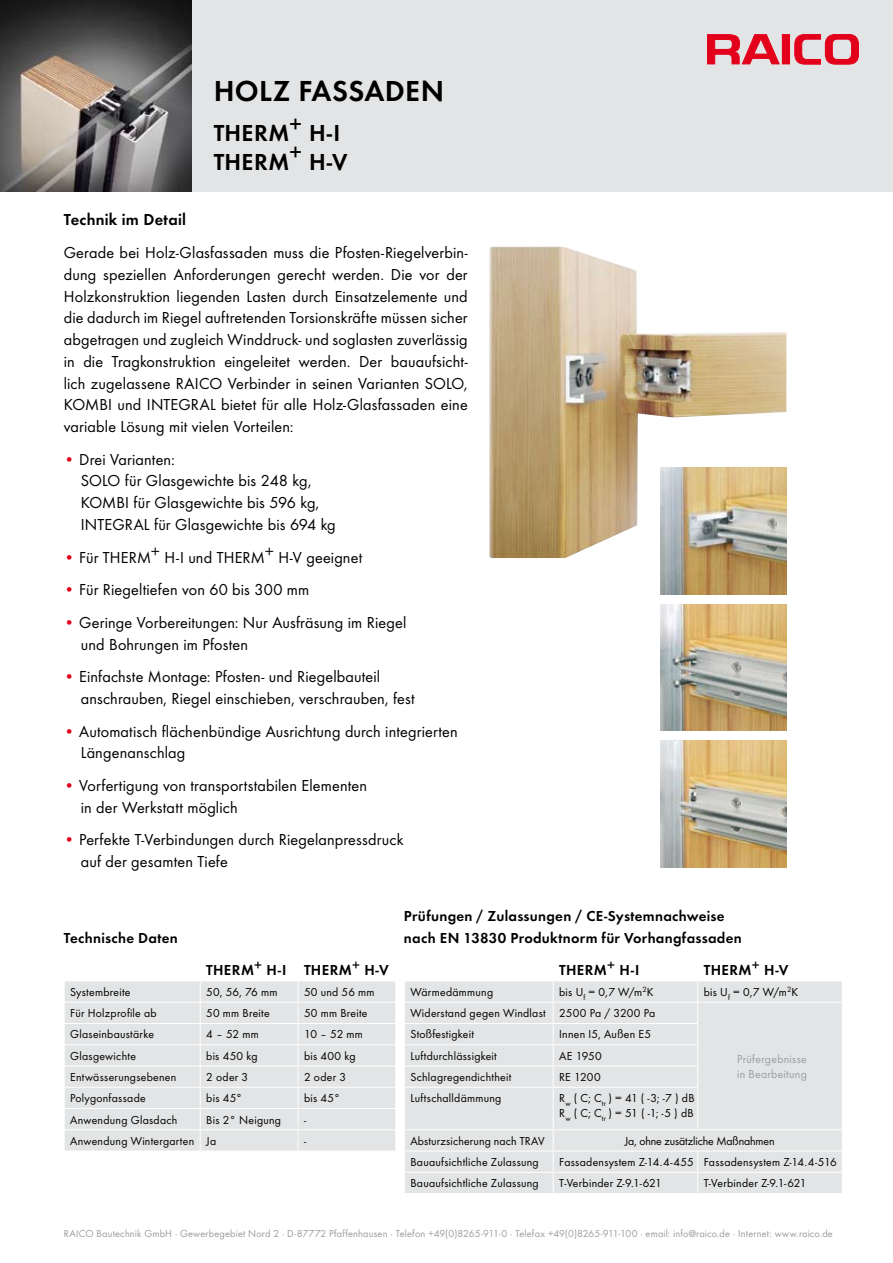
<style>
.page{position:relative;width:893px;height:1263px;background:#fff}
.page>*{position:absolute;margin:0;border:0;box-sizing:border-box;transform-origin:0 0}
.t1{font:30px "Futura Dem";letter-spacing:.015em;color:#000}
.t2{font:24px/28.8px "Futura Dem";letter-spacing:.02em;color:#000}
.t3{font:16.5px/21.8px "Futura Boo";letter-spacing:.01em;color:#000}
.t4{font:16.5px "Futura Dem";letter-spacing:.015em;color:#000}
.t5{font:15px/21.8px "Futura Dem";letter-spacing:.02em;color:#000}
.t6{font:12px/14.4px "Futura Boo";letter-spacing:.02em;color:#000}
.t7{font:12px/14.4px "Futura Boo";letter-spacing:.025em;color:#9c9d9f}
.t8{font:12px "Futura Boo";letter-spacing:-.005em;color:#000}
.t9{font:10.5px "Futura Boo";letter-spacing:.015em;color:#9c9d9f}
.s1{color:#e2001a}
</style>
<div class="page">
<div style="left:65px;top:981px;width:330px;height:170px;background:#e3e4e5"></div>
<hr style="left:64px;top:1002px;width:136px;height:1px;background:#fff">
<hr style="left:200px;top:1002px;width:98px;height:1px;background:#fff">
<hr style="left:298px;top:1002px;width:98px;height:1px;background:#fff">
<hr style="left:64px;top:1023px;width:136px;height:1px;background:#fff">
<hr style="left:200px;top:1023px;width:98px;height:1px;background:#fff">
<hr style="left:298px;top:1023px;width:98px;height:1px;background:#fff">
<hr style="left:64px;top:1044px;width:136px;height:1px;background:#fff">
<hr style="left:200px;top:1044px;width:98px;height:1px;background:#fff">
<hr style="left:298px;top:1044px;width:98px;height:1px;background:#fff">
<hr style="left:64px;top:1065px;width:136px;height:1px;background:#fff">
<hr style="left:200px;top:1065px;width:98px;height:1px;background:#fff">
<hr style="left:298px;top:1065px;width:98px;height:1px;background:#fff">
<hr style="left:64px;top:1087px;width:136px;height:1px;background:#fff">
<hr style="left:200px;top:1087px;width:98px;height:1px;background:#fff">
<hr style="left:298px;top:1087px;width:98px;height:1px;background:#fff">
<hr style="left:64px;top:1108px;width:136px;height:1px;background:#fff">
<hr style="left:200px;top:1108px;width:98px;height:1px;background:#fff">
<hr style="left:298px;top:1108px;width:98px;height:1px;background:#fff">
<hr style="left:64px;top:1129px;width:136px;height:1px;background:#fff">
<hr style="left:200px;top:1129px;width:98px;height:1px;background:#fff">
<svg style="left:200px;top:981px;width:1px;height:170px"></svg>
<hr style="left:298px;top:1129px;width:98px;height:1px;background:#fff">
<svg style="left:298px;top:981px;width:1px;height:170px"></svg>
<div style="left:405px;top:981px;width:437px;height:212px;background:#e3e4e5"></div>
<hr style="left:404px;top:1002px;width:149px;height:1px;background:#fff">
<hr style="left:553px;top:1002px;width:145px;height:1px;background:#fff">
<hr style="left:698px;top:1002px;width:145px;height:1px;background:#fff">
<hr style="left:404px;top:1023px;width:149px;height:1px;background:#fff">
<hr style="left:553px;top:1023px;width:145px;height:1px;background:#fff">
<hr style="left:404px;top:1044px;width:149px;height:1px;background:#fff">
<hr style="left:553px;top:1044px;width:145px;height:1px;background:#fff">
<hr style="left:404px;top:1065px;width:149px;height:1px;background:#fff">
<hr style="left:553px;top:1065px;width:145px;height:1px;background:#fff">
<svg style="left:553px;top:981px;width:1px;height:106px"></svg>
<svg style="left:697px;top:981px;width:1px;height:106px"></svg>
<hr style="left:404px;top:1087px;width:149px;height:1px;background:#fff">
<hr style="left:553px;top:1087px;width:145px;height:1px;background:#fff">
<hr style="left:553px;top:1088px;width:1px;height:41px;background:#fff">
<hr style="left:697px;top:1088px;width:1px;height:41px;background:#fff">
<hr style="left:404px;top:1129px;width:149px;height:1px;background:#fff">
<hr style="left:553px;top:1129px;width:145px;height:1px;background:#fff">
<hr style="left:698px;top:1129px;width:145px;height:1px;background:#fff">
<hr style="left:404px;top:1151px;width:149px;height:1px;background:#fff">
<hr style="left:553px;top:1151px;width:145px;height:1px;background:#fff">
<hr style="left:698px;top:1151px;width:145px;height:1px;background:#fff">
<hr style="left:404px;top:1172px;width:149px;height:1px;background:#fff">
<hr style="left:553px;top:1172px;width:145px;height:1px;background:#fff">
<svg style="left:553px;top:1130px;width:1px;height:63px"></svg>
<hr style="left:698px;top:1172px;width:145px;height:1px;background:#fff">
<svg style="left:697px;top:1152px;width:1px;height:41px"></svg>
<div style="left:0;top:0;width:893px;height:191px;background:#e3e4e5"></div>
<svg style="left:707px;top:34px;width:152px;height:31px"></svg>
<img style="left:489px;top:247px;width:297px;height:311px">
<img style="left:660px;top:468px;width:127px;height:126px">
<img style="left:660px;top:604px;width:127px;height:127px">
<img style="left:660px;top:741px;width:127px;height:126px">
<img style="left:0;top:0;width:191px;height:191px">
<p class="t4" style="left:64px;top:210px;width:124px">Technik im Detail</p>
<h1 class="t1" style="left:214px;top:73px;width:191px">Holz fassaden</h1>
<h2 class="t2" style="left:214px;top:119px;width:135px">THERM+ H-I<br>THERM+ H-V</h2>
<p class="t3" style="left:64px;top:242px;width:405px;text-align:justify">Gerade bei Holz-Glasfassaden muss die Pfosten-Riegelverbin&shy;dung speziellen Anforderungen gerecht werden. Die vor der Holzkonstruktion liegenden Lasten durch Einsatzelemente und die dadurch im Riegel auftretenden Torsionskräfte müssen sicher abgetragen und zugleich Winddruck- und soglasten zuverlässig in die Tragkonstruktion eingeleitet werden. Der bauaufsicht&shy;lich zugelassene RAICO Verbinder in seinen Varianten SOLO, KOMBI und INTEGRAL bietet für alle Holz-Glasfassaden eine variable Lösung mit vielen Vorteilen:</p>
<p class="t3" style="left:81px;top:448px;width:256px;text-indent:-17px"><span class="s1">•</span> Drei Varianten:<br>SOLO für Glasgewichte bis 248 kg,<br>KOMBI für Glasgewichte bis 596 kg,<br>INTEGRAL für Glasgewichte bis 694 kg</p>
<p class="t3" style="left:64px;top:546px;width:300px"><span class="s1">•</span> Für THERM+ H-I und THERM+ H-V geeignet</p>
<p class="t3" style="left:64px;top:579px;width:247px"><span class="s1">•</span> Für Riegeltiefen von 60 bis 300 mm</p>
<p class="t3" style="left:81px;top:611px;width:327px;text-indent:-17px"><span class="s1">•</span> Geringe Vorbereitungen: Nur Ausfräsung im Riegel und Bohrungen im Pfosten</p>
<p class="t3" style="left:81px;top:666px;width:335px;text-indent:-17px"><span class="s1">•</span> Einfachste Montage: Pfosten- und Riegelbauteil anschrauben, Riegel einschieben, verschrauben, fest</p>
<p class="t3" style="left:81px;top:720px;width:378px;text-indent:-17px"><span class="s1">•</span> Automatisch flächenbündige Ausrichtung durch integrierten<br>Längenanschlag</p>
<p class="t3" style="left:81px;top:774px;width:288px;text-indent:-17px"><span class="s1">•</span> Vorfertigung von transportstabilen Elementen in der Werkstatt möglich</p>
<p class="t3" style="left:81px;top:829px;width:324px;text-indent:-17px"><span class="s1">•</span> Perfekte T-Verbindungen durch Riegelanpressdruck auf der gesamten Tiefe</p>
<p class="t5" style="left:64px;top:927px;width:116px">Technische Daten</p>
<p class="t5" style="left:206px;top:959px;width:184px">THERM+ H-I THERM+ H-V</p>
<p class="t6" style="left:70px;top:985px;width:62px">Systembreite</p>
<p class="t6" style="left:206px;top:985px;width:73px">50, 56, 76 mm</p>
<p class="t6" style="left:304px;top:985px;width:72px">50 und 56 mm</p>
<p class="t6" style="left:70px;top:1006px;width:88px">Für Holzprofile ab</p>
<p class="t6" style="left:206px;top:1006px;width:65px">50 mm Breite</p>
<p class="t6" style="left:304px;top:1006px;width:65px">50 mm Breite</p>
<p class="t6" style="left:70px;top:1027px;width:85px">Glaseinbaustärke</p>
<p class="t6" style="left:206px;top:1027px;width:54px">4 – 52 mm</p>
<p class="t6" style="left:304px;top:1027px;width:60px">10 – 52 mm</p>
<p class="t6" style="left:70px;top:1048px;width:67px">Glasgewichte</p>
<p class="t6" style="left:206px;top:1048px;width:53px">bis 450 kg</p>
<p class="t6" style="left:304px;top:1048px;width:53px">bis 400 kg</p>
<p class="t6" style="left:70px;top:1070px;width:108px">Entwässerungsebenen</p>
<p class="t6" style="left:206px;top:1070px;width:43px">2 oder 3</p>
<p class="t6" style="left:304px;top:1070px;width:43px">2 oder 3</p>
<p class="t6" style="left:70px;top:1091px;width:77px">Polygonfassade</p>
<p class="t6" style="left:206px;top:1091px;width:38px">bis 45°</p>
<p class="t6" style="left:304px;top:1091px;width:38px">bis 45°</p>
<p class="t6" style="left:70px;top:1112px;width:109px">Anwendung Glasdach</p>
<p class="t6" style="left:206px;top:1112px;width:76px">Bis 2° Neigung</p>
<p class="t6" style="left:304px;top:1112px;width:4px">-</p>
<p class="t6" style="left:70px;top:1133px;width:148px">Anwendung Wintergarten Ja</p>
<p class="t6" style="left:304px;top:1133px;width:4px">-</p>
<p class="t5" style="left:404px;top:905px;width:339px">Prüfungen / Zulassungen / CE-Systemnachweise nach EN 13830 Produktnorm für Vorhangfassaden</p>
<p class="t5" style="left:559px;top:959px;width:82px">THERM+ H-I</p>
<p class="t5" style="left:704px;top:959px;width:86px">THERM+ H-V</p>
<p class="t6" style="left:410px;top:985px;width:84px">Wärmedämmung</p>
<p class="t6" style="left:559px;top:985px;width:96px">bis U<sub>f</sub> = 0,7 W/m<sup>2</sup>K</p>
<p class="t6" style="left:704px;top:985px;width:96px">bis U<sub>f</sub> = 0,7 W/m<sup>2</sup>K</p>
<p class="t6" style="left:410px;top:1006px;width:246px">Widerstand gegen Windlast 2500 Pa / 3200 Pa</p>
<p class="t7" style="left:737px;top:1052px;width:71px">Prüfergebnisse in Bearbeitung</p>
<p class="t6" style="left:410px;top:1027px;width:65px">Stoßfestigkeit</p>
<p class="t6" style="left:559px;top:1027px;width:93px">Innen I5, Außen E5</p>
<p class="t6" style="left:410px;top:1048px;width:88px">Luftdurchlässigkeit</p>
<p class="t6" style="left:559px;top:1048px;width:44px">AE 1950</p>
<p class="t6" style="left:410px;top:1070px;width:103px">Schlagregendichtheit</p>
<p class="t6" style="left:559px;top:1070px;width:43px">RE 1200</p>
<p class="t6" style="left:410px;top:1091px;width:93px">Luftschalldämmung</p>
<p class="t6" style="left:559px;top:1091px;width:137px">R<sub>w</sub> ( C; C<sub>tr</sub> ) = 41 ( -3; -7 ) dB<br>R<sub>w</sub> ( C; C<sub>tr</sub> ) = 51 ( -1; -5 ) dB</p>
<p class="t6" style="left:410px;top:1133px;width:136px">Absturzsicherung nach TRAV</p>
<p class="t8" style="left:625px;top:1133px;width:152px">Ja, ohne zusätzliche Maßnahmen</p>
<p class="t6" style="left:410px;top:1155px;width:130px">Bauaufsichtliche Zulassung</p>
<p class="t6" style="left:559px;top:1155px;width:279px">Fassadensystem Z-14.4-455 Fassadensystem Z-14.4-516</p>
<p class="t6" style="left:410px;top:1176px;width:130px">Bauaufsichtliche Zulassung</p>
<p class="t6" style="left:559px;top:1176px;width:104px">T-Verbinder Z-9.1-621</p>
<p class="t6" style="left:704px;top:1176px;width:104px">T-Verbinder Z-9.1-621</p>
<p class="t9" style="left:64px;top:1227px;width:771px">RAICO Bautechnik GmbH · Gewerbegebiet Nord 2 · D-87772 Pfaffenhausen · Telefon +49(0)8265-911-0 · Telefax +49(0)8265-911-100 · email: info@raico.de · Internet: www.raico.de</p>
</div>
